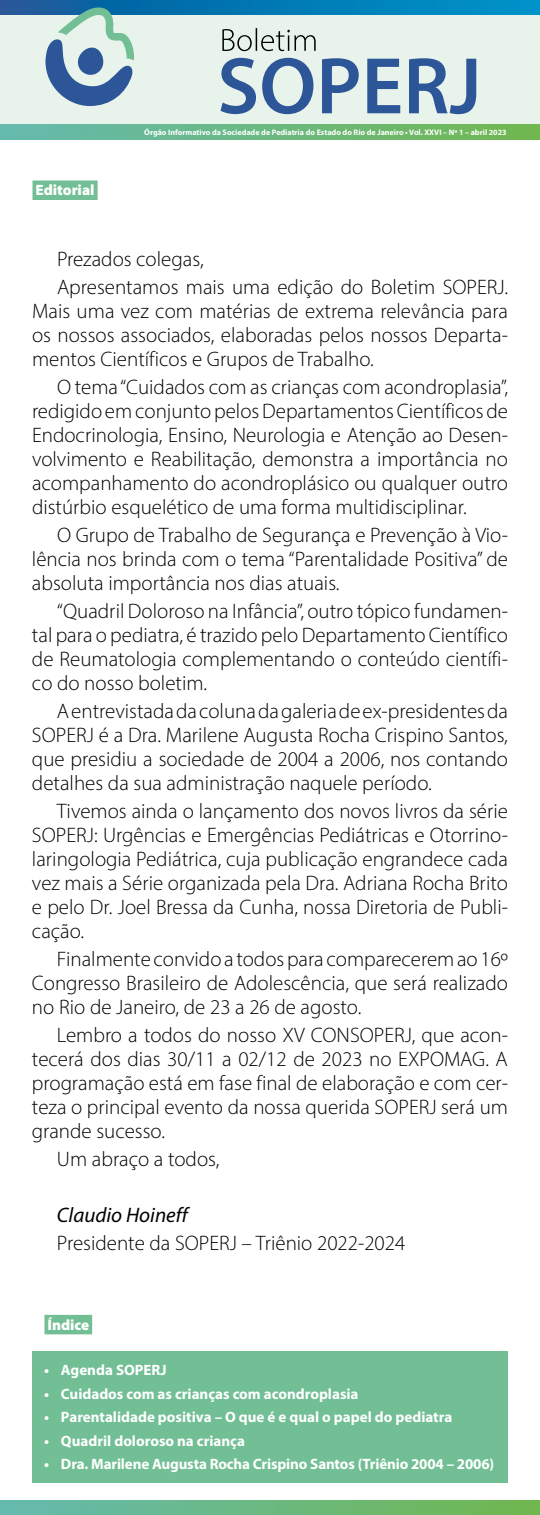
<style>
.page{position:relative;width:540px;height:1515px;background:#fff}
.page>*{position:absolute;margin:0;border:0;box-sizing:border-box;transform-origin:0 0}
.t1{font:300 21px/24px "Myriad Pro";color:#000;text-align:justify}
.t2{font:italic 21px "Myriad Pro";color:#000}
.t3{font:700 15px "Myriad Pro";color:#fff}
.t4{font:900 15px "Myriad Pro";color:#fff}
.t5{font:700 8px "Myriad Pro";color:#fff}
</style>
<div class="page">
<div style="left:0;top:9px;width:540px;height:127px;background:#e8f3eb"></div>
<svg style="left:0;top:0;width:540px;height:15px;background:#0479b3"></svg>
<svg style="left:0;top:124px;width:540px;height:15px;background:#6ab87f"></svg>
<svg style="left:222px;top:28px;width:94px;height:23px"></svg>
<svg style="left:221px;top:58px;width:255px;height:56px"></svg>
<div style="left:32px;top:180px;width:66px;height:20px;background:#72bf95"></div>
<svg style="left:0;top:1500px;width:540px;height:15px;background:#6ab87f"></svg>
<div style="left:32px;top:1351px;width:476px;height:132px;background:#72bf95"></div>
<div style="left:44px;top:1315px;width:48px;height:19px;background:#72bf95"></div>
<svg style="left:46px;top:7px;width:89px;height:99px"></svg>
<p class="t4" style="left:36px;top:179px;width:61px">Editorial</p>
<p class="t5" style="left:144px;top:127px;width:364px">Órgão Informativo da Sociedade de Pediatria do Estado do Rio de Janeiro • Vol. XXVI – Nº 1 – abril 2023</p>
<p class="t1" style="left:57px;top:245px;width:453px;line-height:28px">Prezados colegas,<br>Apresentamos mais uma edição do Boletim SOPERJ.</p>
<p class="t1" style="left:32px;top:299px;width:478px">Mais uma vez com matérias de extrema relevância para os nossos associados, elaboradas pelos nossos Departa&shy;mentos Científicos e Grupos de Trabalho.</p>
<p class="t1" style="left:32px;top:375px;width:478px;text-indent:25px">O tema “Cuidados com as crianças com acondroplasia”, redigido em conjunto pelos Departamentos Científicos de Endocrinologia, Ensino, Neurologia e Atenção ao Desen&shy;volvimento e Reabilitação, demonstra a importância no acompanhamento do acondroplásico ou qualquer outro distúrbio esquelético de uma forma multidisciplinar.</p>
<p class="t1" style="left:32px;top:523px;width:478px;text-indent:25px">O Grupo de Trabalho de Segurança e Prevenção à Vio&shy;lência nos brinda com o tema “Parentalidade Positiva” de absoluta importância nos dias atuais.</p>
<p class="t1" style="left:32px;top:599px;width:478px;text-indent:25px">“Quadril Doloroso na Infância”, outro tópico fundamen&shy;tal para o pediatra, é trazido pelo Departamento Científico de Reumatologia complementando o conteúdo científi&shy;co do nosso boletim.</p>
<p class="t1" style="left:32px;top:699px;width:478px;text-indent:25px">A entrevistada da coluna da galeria de ex-presidentes da SOPERJ é a Dra. Marilene Augusta Rocha Crispino Santos, que presidiu a sociedade de 2004 a 2006, nos contando detalhes da sua administração naquele período.</p>
<p class="t1" style="left:32px;top:799px;width:478px;text-indent:25px">Tivemos ainda o lançamento dos novos livros da série SOPERJ: Urgências e Emergências Pediátricas e Otorrino&shy;laringologia Pediátrica, cuja publicação engrandece cada vez mais a Série organizada pela Dra. Adriana Rocha Brito e pelo Dr. Joel Bressa da Cunha, nossa Diretoria de Publi&shy;cação.</p>
<p class="t1" style="left:32px;top:947px;width:478px;text-indent:25px">Finalmente convido a todos para comparecerem ao 16º Congresso Brasileiro de Adolescência, que será realizado no Rio de Janeiro, de 23 a 26 de agosto.</p>
<p class="t1" style="left:32px;top:1023px;width:478px;text-indent:25px">Lembro a todos do nosso XV CONSOPERJ, que acon&shy;tecerá dos dias 30/11 a 02/12 de 2023 no EXPOMAG. A programação está em fase final de elaboração e com cer&shy;teza o principal evento da nossa querida SOPERJ será um grande sucesso.</p>
<p class="t1" style="left:57px;top:1147px;width:164px">Um abraço a todos,</p>
<p class="t2" style="left:57px;top:1202px;width:132px">Claudio Hoineff</p>
<p class="t1" style="left:57px;top:1231px;width:350px">Presidente da SOPERJ – Triênio 2022-2024</p>
<p class="t4" style="left:48px;top:1315px;width:43px">Índice</p>
<p class="t3" style="left:44px;top:1360px;width:124px">• Agenda SOPERJ</p>
<p class="t3" style="left:44px;top:1384px;width:316px">• Cuidados com as crianças com acondroplasia</p>
<p class="t3" style="left:44px;top:1407px;width:410px">• Parentalidade positiva – O que é e qual o papel do pediatra</p>
<p class="t3" style="left:44px;top:1431px;width:202px">• Quadril doloroso na criança</p>
<p class="t3" style="left:44px;top:1454px;width:452px">• Dra. Marilene Augusta Rocha Crispino Santos (Triênio 2004 – 2006)</p>
</div>
